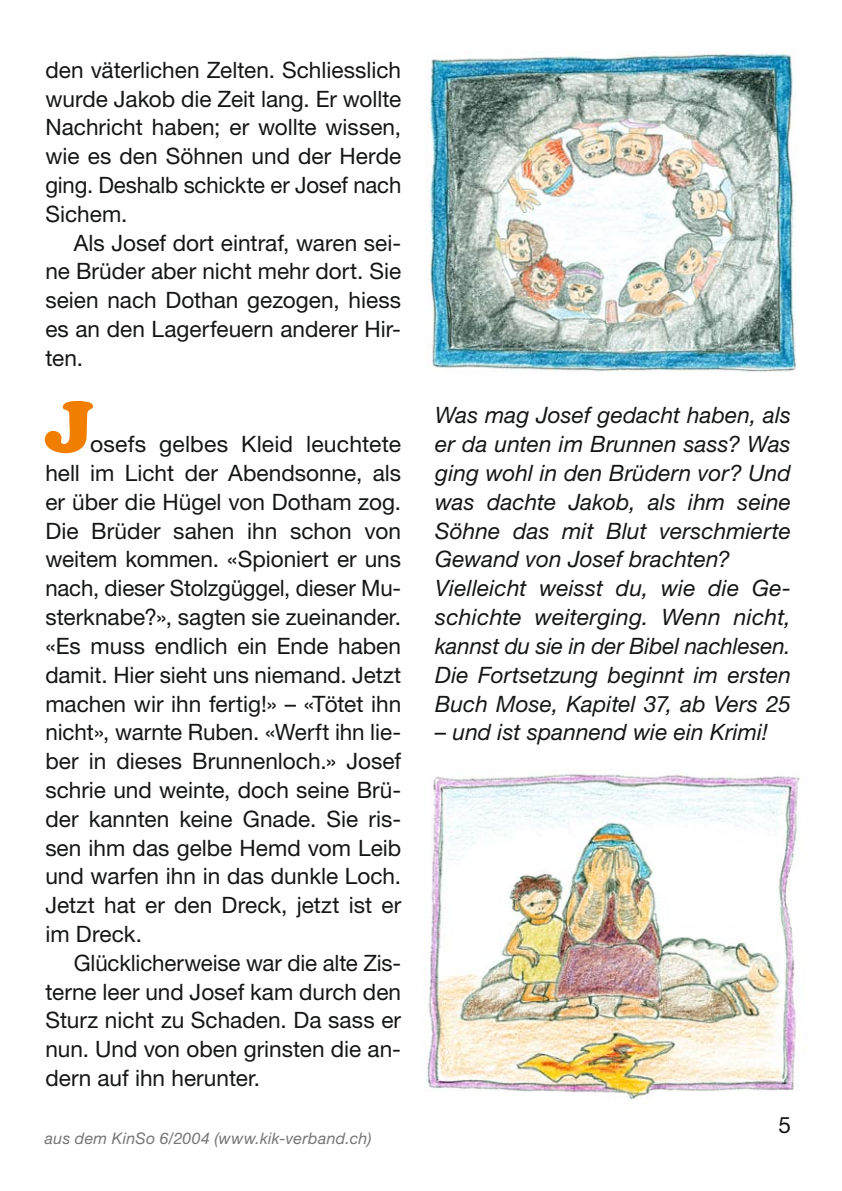
<style>
.page{position:relative;width:842px;height:1191px;background:#fff}
.page>*{position:absolute;margin:0;border:0;box-sizing:border-box;transform-origin:0 0}
.t1{font:72px "Cooper Black Std";color:#f27e00}
.t2{font:22.6px/28.8px "Helvetica Neue";color:#151616;text-align:justify}
.t3{font:italic 22.6px/28.8px "Helvetica Neue";color:#151616}
.t4{font:italic 16px "Helvetica Neue";letter-spacing:.02em;color:#747574}
</style>
<div class="page">
<img style="left:426px;top:52px;width:371px;height:321px">
<img style="left:423px;top:774px;width:377px;height:326px">
<p class="t2" style="left:45px;top:57px;width:357px">den väterlichen Zelten. Schliesslich wurde Jakob die Zeit lang. Er wollte Nachricht haben; er wollte wissen, wie es den Söhnen und der Herde ging. Deshalb schickte er Josef nach Sichem.</p>
<p class="t2" style="left:45px;top:230px;width:357px;text-indent:28px">Als Josef dort eintraf, waren sei&shy;ne Brüder aber nicht mehr dort. Sie seien nach Dothan gezogen, hiess es an den Lagerfeuern anderer Hir&shy;ten.</p>
<h1 class="t1" style="left:45px;top:401px;width:50px">J</h1>
<p class="t2" style="left:45px;top:432px;width:357px;text-indent:45px">osefs gelbes Kleid leuchtete hell im Licht der Abendsonne, als er über die Hügel von Dotham zog.<br>Die Brüder sahen ihn schon von weitem kommen. «Spioniert er uns nach, dieser Stolzgüggel, dieser Mu&shy;sterknabe?», sagten sie zueinander. «Es muss endlich ein Ende haben damit. Hier sieht uns niemand. Jetzt machen wir ihn fertig!» – «Tötet ihn nicht», warnte Ruben. «Werft ihn lie&shy;ber in dieses Brunnenloch.» Josef schrie und weinte, doch seine Brü&shy;der kannten keine Gnade. Sie ris&shy;sen ihm das gelbe Hemd vom Leib und warfen ihn in das dunkle Loch.<br>Jetzt hat er den Dreck, jetzt ist er im Dreck.</p>
<p class="t2" style="left:45px;top:950px;width:357px;text-indent:28px">Glücklicherweise war die alte Zis&shy;terne leer und Josef kam durch den Sturz nicht zu Schaden. Da sass er nun. Und von oben grinsten die an&shy;dern auf ihn herunter.</p>
<p class="t4" style="left:45px;top:1132px;width:328px">aus dem KinSo 6/2004 (www.kik-verband.ch)</p>
<p class="t3" style="left:435px;top:403px;width:357px">Was mag Josef gedacht haben, als er da unten im Brunnen sass? Was ging wohl in den Brüdern vor? Und was dachte Jakob, als ihm seine<br>Söhne das mit Blut verschmierte<br>Gewand von Josef brachten?<br>Vielleicht weisst du, wie die Ge&shy;schichte weiterging. Wenn nicht, kannst du sie in der Bibel nachlesen.<br>Die Fortsetzung beginnt im ersten<br>Buch Mose, Kapitel 37, ab Vers 25</p>
<p class="t3" style="left:435px;top:720px;width:334px">– und ist spannend wie ein Krimi!</p>
<p class="t2" style="left:778px;top:1112px;width:14px">5</p>
</div>
